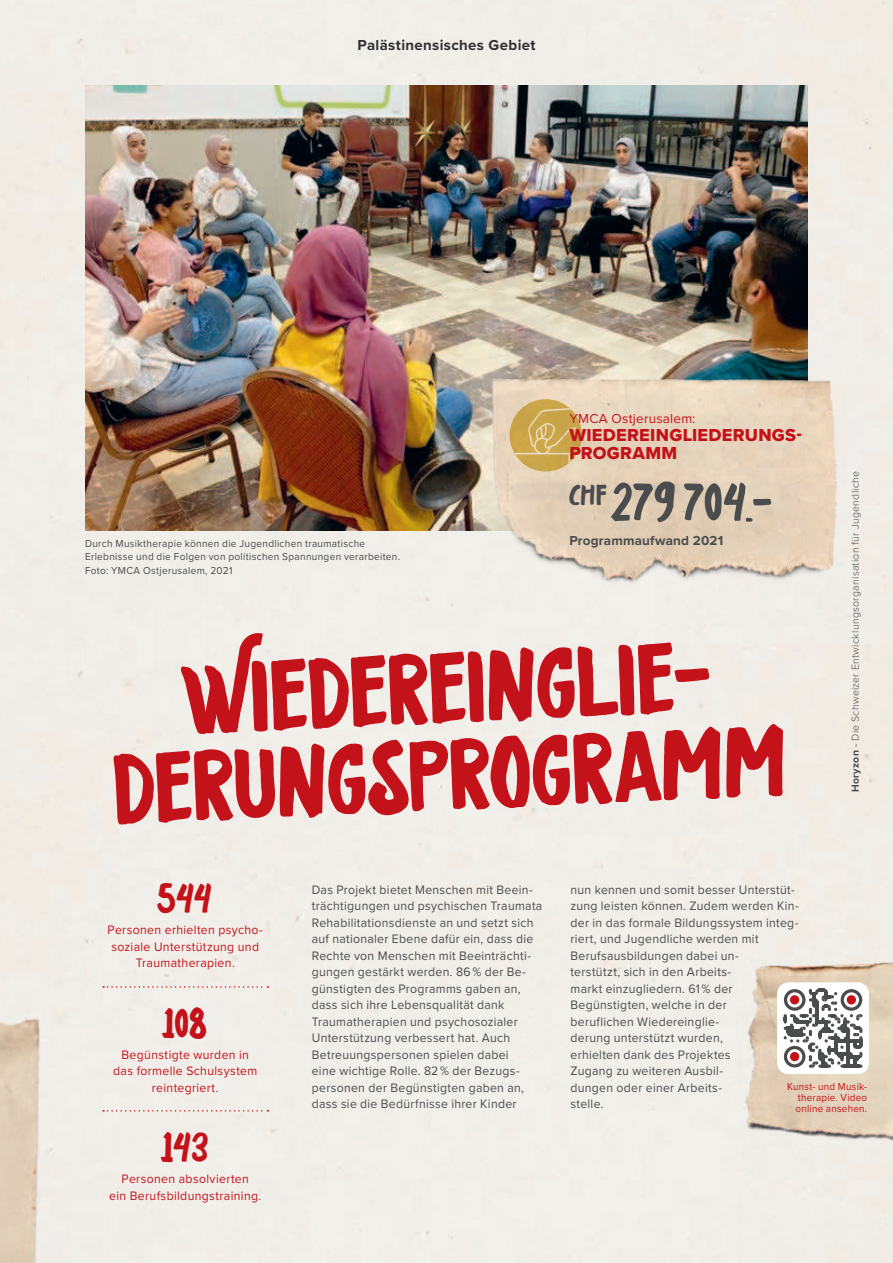
<style>
.page{position:relative;width:893px;height:1263px;background:#f1eee9}
.page>*{position:absolute;margin:0;border:0;box-sizing:border-box;transform-origin:0 0}
.t1{font:100.5px/86.7px "Oldventure";color:#c4121a;text-align:center}
.t2{font:52.5px "Oldventure";letter-spacing:-.02em;color:#4b4c4d}
.t3{font:40.5px "Oldventure";letter-spacing:-.02em;color:#c4121a}
.t4{font:18px/18px "Proxima Nova Extrabld";letter-spacing:.015em;color:#c4121a}
.t5{font:700 15px "Proxima Nova";letter-spacing:.025em;color:#312f30}
.t6{font:700 13.5px "Proxima Nova";letter-spacing:.01em;color:#4b4c4d}
.t7{font:13.5px "Proxima Nova";letter-spacing:.02em;color:#c4121a}
.t8{font:12.75px/16.5px "Proxima Nova";letter-spacing:.025em;color:#4b4c4d;scale:.96 1}
.t9{font:12.75px/16.5px "Proxima Nova";letter-spacing:.03em;color:#c4121a;text-align:center;scale:.96 1}
.t10{font:10.5px/13.5px "Proxima Nova";letter-spacing:.03em;color:#4b4c4d;scale:.96 1}
.t11{font:300 10.5px "Proxima Nova";letter-spacing:.03em;color:#4b4c4d}
.t12{font:10.5px/11.2px "Proxima Nova";letter-spacing:.025em;color:#c4121a;text-align:justify;scale:.94 1}
.s1{font-weight:700}
</style>
<div class="page">
<img style="left:85px;top:85px;width:723px;height:446px">
<img style="left:0;top:1001px;width:50px;height:262px">
<img style="left:738px;top:953px;width:155px;height:191px">
<svg style="left:777px;top:982px;width:92px;height:92px"></svg>
<div style="left:790px;top:995px;width:9px;height:9px;background:#c4121a;border-radius:50%"></div>
<div style="left:847px;top:995px;width:9px;height:9px;background:#c4121a;border-radius:50%"></div>
<div style="left:790px;top:1052px;width:9px;height:9px;background:#c4121a;border-radius:50%"></div>
<img style="left:485px;top:366px;width:358px;height:226px">
<div style="left:510px;top:399px;width:72px;height:72px;background:#caa648;border-radius:50%"></div>
<svg style="left:515px;top:406px;width:61px;height:59px"></svg>
<svg style="left:103px;top:986px;width:165px;height:2px"></svg>
<svg style="left:103px;top:1110px;width:165px;height:1px"></svg>
<img style="left:0;top:306px;width:1px;height:248px">
<p class="t5" style="left:357px;top:37px;width:180px">Palästinensisches Gebiet</p>
<p class="t10" style="left:85px;top:537px;width:330px">Durch Musiktherapie können die Jugendlichen traumatische<br>Erlebnisse und die Folgen von politischen Spannungen verarbeiten.<br>Foto: YMCA Ostjerusalem, 2021</p>
<p class="t7" style="left:569px;top:412px;width:128px">YMCA Ostjerusalem:</p>
<h3 class="t4" style="left:569px;top:426px;width:234px">WIEDEREINGLIEDERUNGS-<br>PROGRAMM</h3>
<h2 class="t2" style="left:569px;top:468px;width:206px"><sup>chf</sup> 279 704.-</h2>
<p class="t6" style="left:569px;top:533px;width:155px">Programmaufwand 2021</p>
<h1 class="t1" style="left:108px;top:668px;width:677px;rotate:-3deg">Wiedereinglie&shy;derungsprogramm</h1>
<p class="t11" style="left:851px;top:792px;width:323px;rotate:-90deg"><span class="s1">Horyzon</span> ˜ Die Schweizer Entwicklungsorganisation für Jugendliche</p>
<h3 class="t3" style="left:157px;top:872px;width:57px">544</h3>
<p class="t9" style="left:108px;top:922px;width:163px">Personen erhielten psycho - soziale Unterstützung und<br>Traumatherapien.</p>
<h3 class="t3" style="left:162px;top:997px;width:48px">108</h3>
<p class="t9" style="left:113px;top:1046px;width:152px">Begünstigte wurden in das formelle Schulsystem reintegriert.</p>
<h3 class="t3" style="left:161px;top:1121px;width:50px">143</h3>
<p class="t9" style="left:109px;top:1171px;width:160px">Personen absolvierten<br>ein Berufsbildungstraining.</p>
<p class="t8" style="left:312px;top:881px;width:242px">Das Projekt bietet Menschen mit Beein&shy;trächtigungen und psychischen Traumata Rehabilitationsdienste an und setzt sich auf nationaler Ebene dafür ein, dass die Rechte von Menschen mit Beeinträchti&shy;gungen gestärkt werden. 86 % der Be&shy;günstigten des Programms gaben an, dass sich ihre Lebensqualität dank Traumatherapien und psychosozialer Unterstützung verbessert hat. Auch Betreuungs personen spielen dabei<br>eine wichtige Rolle. 82 % der Bezugs&shy;personen der Begünstigten gaben an, dass sie die Bedürfnisse ihrer Kinder</p>
<p class="t8" style="left:570px;top:881px;width:239px">nun kennen und somit besser Unterstüt&shy;zung leisten können. Zudem werden Kin&shy;der in das formale Bildungssystem integ&shy;riert, und Jugendliche werden mit<br>Berufsausbildungen dabei un-<br>terstützt, sich in den Arbeits-<br>markt einzugliedern. 61 % der<br>Begünstigten, welche in der<br>beruflichen Wiedereinglie-<br>derung unterstützt wurden,<br>erhielten dank des Projektes<br>Zugang zu weiteren Ausbil-<br>dungen oder einer Arbeits-<br>stelle.</p>
<p class="t12" style="left:796px;top:1081px;width:78px;text-indent:-8px">Kunst- und Musik&shy;therapie. Video online ansehen.</p>
</div>
